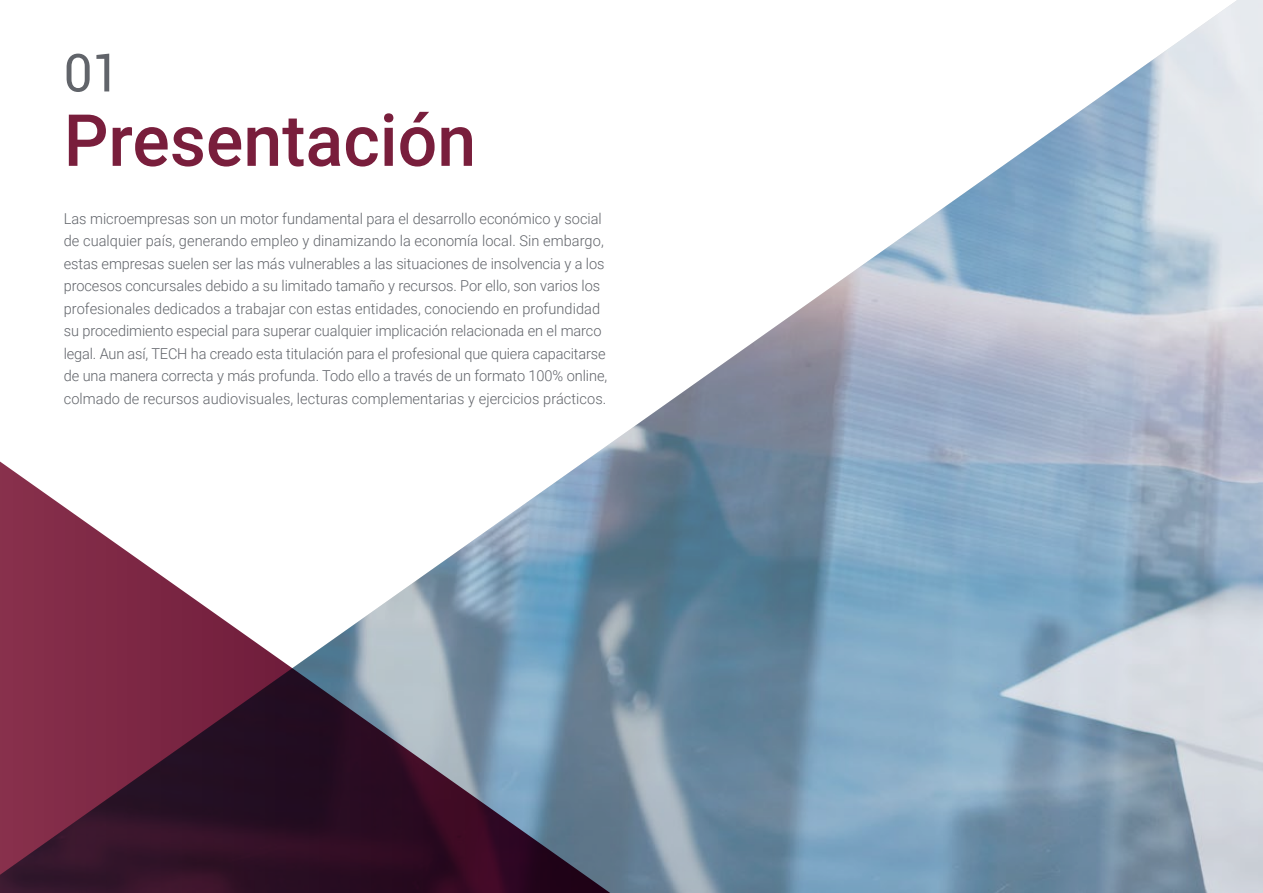
<style>
.page{position:relative;width:1263px;height:893px;background:#fff}
.page>*{position:absolute;margin:0;border:0;box-sizing:border-box;transform-origin:0 0}
.t1{font:500 72px "Roboto";color:#791e3c}
.t2{font:52.5px "Roboto";color:#61646a}
.t3{font:300 15px/22.5px "Roboto";letter-spacing:-.005em;color:#61646a}
</style>
<div class="page">
<img style="left:607px;top:0;width:656px;height:893px">
<svg style="left:0;top:446px;width:640px;height:447px"></svg>
<h2 class="t2" style="left:64px;top:36px;width:58px">01</h2>
<h1 class="t1" style="left:64px;top:90px;width:414px">Presentación</h1>
<p class="t3" style="left:64px;top:207px;width:545px">Las microempresas son un motor fundamental para el desarrollo económico y social de cualquier país, generando empleo y dinamizando la economía local. Sin embargo, estas empresas suelen ser las más vulnerables a las situaciones de insolvencia y a los procesos concursales debido a su limitado tamaño y recursos. Por ello, son varios los profesionales dedicados a trabajar con estas entidades, conociendo en profundidad su procedimiento especial para superar cualquier implicación relacionada en el marco legal. Aun así, TECH ha creado esta titulación para el profesional que quiera capacitarse de una manera correcta y más profunda. Todo ello a través de un formato 100% online, colmado de recursos audiovisuales, lecturas complementarias y ejercicios prácticos.</p>
</div>
